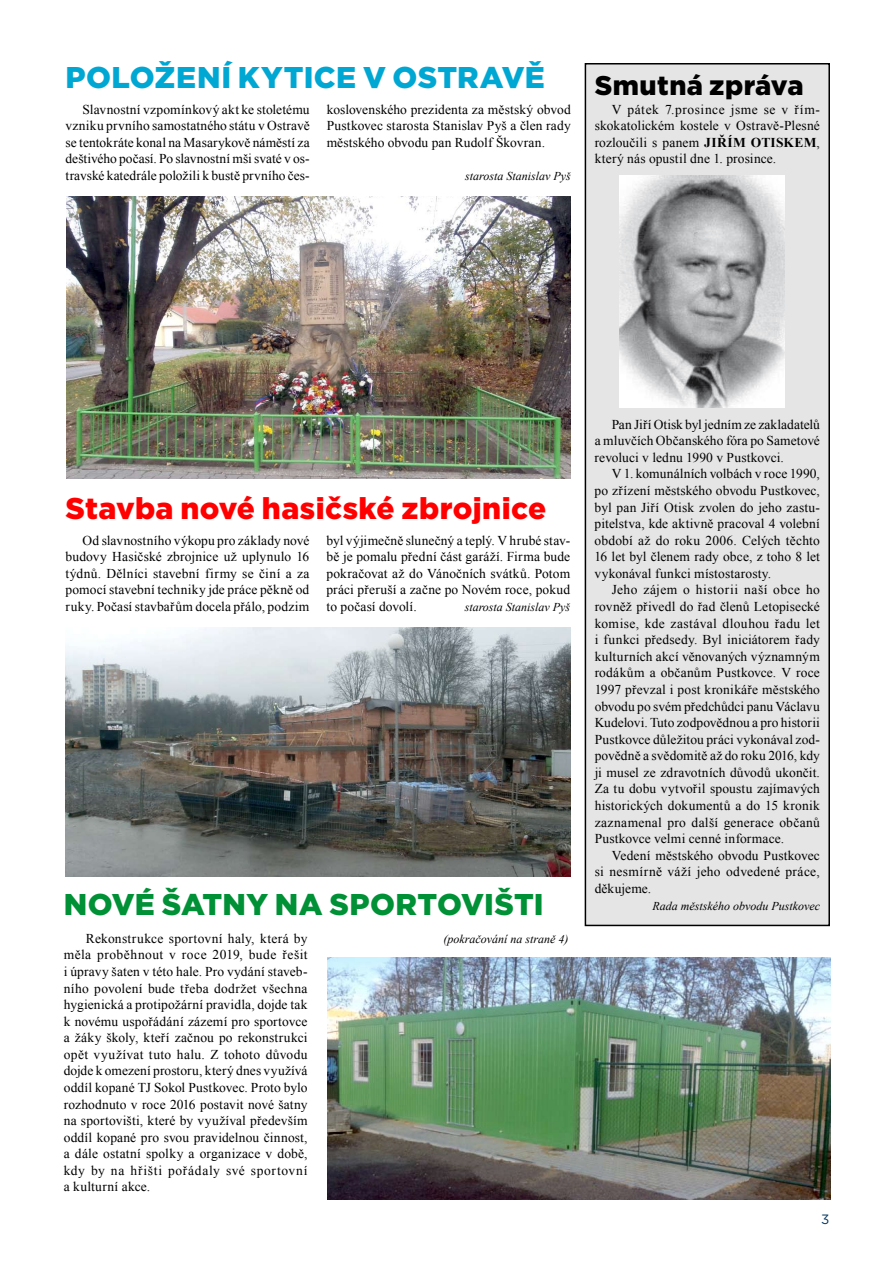
<style>
.page{position:relative;width:893px;height:1263px;background:#fff}
.page>*{position:absolute;margin:0;border:0;box-sizing:border-box;transform-origin:0 0}
.t1{font:900 30px "Gotham";letter-spacing:.015em;color:#f00}
.t2{font:900 30px "Gotham";letter-spacing:.01em;color:#00a7d3}
.t3{font:900 30px "Gotham";letter-spacing:.01em;color:#009036}
.t4{font:900 27px "Gotham";letter-spacing:.015em;color:#000}
.t5{font:13.5px/16.6px "Times New Roman";letter-spacing:.01em;color:#000;text-align:justify}
.t6{font:13.5px "Gotham";color:#003660}
.t7{font:italic 12px "Times New Roman";color:#000}
.s1{font-weight:700}
</style>
<div class="page">
<img style="left:66px;top:196px;width:505px;height:282px">
<div style="left:585px;top:64px;width:244px;height:861px;background:#e5e5e6"></div>
<div style="left:585px;top:63px;width:245px;height:863px;border:2px solid #000"></div>
<img style="left:619px;top:175px;width:166px;height:232px">
<img style="left:66px;top:628px;width:504px;height:248px">
<img style="left:327px;top:958px;width:503px;height:241px">
<h1 class="t2" style="left:66px;top:56px;width:481px">POLOŽENÍ KYTICE V OSTRAVĚ</h1>
<p class="t5" style="left:66px;top:100px;width:246px;text-indent:17px">Slavnostní vzpomínkový akt ke stoletému vzniku prvního samostatného státu v Ostravě se tentokráte konal na Masarykově náměstí za deštivého počasí. Po slavnostní mši svaté v os&shy;travské katedrále položili k bustě prvního čes-</p>
<p class="t5" style="left:327px;top:100px;width:246px">koslovenského prezidenta za městský obvod Pustkovec starosta Stanislav Pyš a člen rady městského obvodu pan Rudolf Škovran.</p>
<p class="t7" style="left:465px;top:168px;width:107px">starosta Stanislav Pyš</p>
<h2 class="t4" style="left:595px;top:66px;width:211px">Smutná zpráva</h2>
<p class="t5" style="left:595px;top:100px;width:227px;text-indent:17px">V pátek 7.prosince jsme se v řím&shy;skokatolickém kostele v Ostravě-Plesné rozloučili s panem <span class="s1">JIŘÍM OTISKEM</span>, který nás opustil dne 1. prosince.</p>
<h1 class="t1" style="left:66px;top:488px;width:482px">Stavba nové hasičské zbrojnice</h1>
<p class="t5" style="left:66px;top:532px;width:245px;text-indent:17px">Od slavnostního výkopu pro základy nové budovy Hasičské zbrojnice už uplynulo 16 týdnů. Dělníci stavební firmy se činí a za pomocí stavební techniky jde práce pěkně od ruky. Počasí stavbařům docela přálo, podzim</p>
<p class="t5" style="left:326px;top:532px;width:245px">byl výjimečně slunečný a teplý. V hrubé stav&shy;bě je pomalu přední část garáží. Firma bude pokračovat až do Vánočních svátků. Potom práci přeruší a začne po Novém roce, pokud to počasí dovolí.</p>
<p class="t7" style="left:465px;top:599px;width:107px">starosta Stanislav Pyš</p>
<h1 class="t3" style="left:64px;top:884px;width:482px">NOVÉ ŠATNY NA SPORTOVIŠTI</h1>
<p class="t7" style="left:443px;top:930px;width:126px">(pokračování na straně 4)</p>
<p class="t5" style="left:64px;top:930px;width:245px;text-indent:22px">Rekonstrukce sportovní haly, která by měla proběhnout v roce 2019, bude řešit i úpravy šaten v této hale. Pro vydání staveb&shy;ního povolení bude třeba dodržet všechna hygienická a protipožární pravidla, dojde tak k novému uspořádání zázemí pro sportovce a žáky školy, kteří začnou po rekonstrukci opět využívat tuto halu. Z tohoto důvodu dojde k omezení prostoru, který dnes využívá oddíl kopané TJ Sokol Pustkovec. Proto bylo rozhodnuto v roce 2016 postavit nové šatny na sportovišti, které by využíval především oddíl kopané pro svou pravidelnou činnost, a dále ostatní spolky a organizace v době, kdy by na hřišti pořádaly své sportovní a kulturní akce.</p>
<p class="t5" style="left:595px;top:416px;width:227px;text-indent:17px">Pan Jiří Otisk byl jedním ze zakladatelů a mluvčích Občanského fóra po Sametové revoluci v lednu 1990 v Pustkovci.</p>
<p class="t5" style="left:595px;top:465px;width:227px;text-indent:17px">V 1. komunálních volbách v roce 1990, po zřízení městského obvodu Pustkovec, byl pan Jiří Otisk zvolen do jeho zastu&shy;pitelstva, kde aktivně pracoval 4 volební období až do roku 2006. Celých těchto 16 let byl členem rady obce, z toho 8 let vykonával funkci místostarosty.</p>
<p class="t5" style="left:595px;top:581px;width:227px;text-indent:17px">Jeho zájem o historii naší obce ho rovněž přivedl do řad členů Letopisecké komise, kde zastával dlouhou řadu let i funkci předsedy. Byl iniciátorem řady kulturních akcí věnovaných významným rodákům a občanům Pustkovce. V roce 1997 převzal i post kronikáře městského obvodu po svém předchůdci panu Václavu Kudelovi. Tuto zodpovědnou a pro historii Pustkovce důležitou práci vykonával zod&shy;povědně a svědomitě až do roku 2016, kdy ji musel ze zdravotních důvodů ukončit.<br>Za tu dobu vytvořil spoustu zajímavých historických dokumentů a do 15 kronik zaznamenal pro další generace občanů Pustkovce velmi cenné informace.</p>
<p class="t5" style="left:595px;top:847px;width:227px;text-indent:17px">Vedení městského obvodu Pustkovec si nesmírně váží jeho odvedené práce, děkujeme.</p>
<p class="t7" style="left:652px;top:897px;width:169px">Rada městského obvodu Pustkovec</p>
<p class="t6" style="left:821px;top:1210px;width:10px">3</p>
</div>
